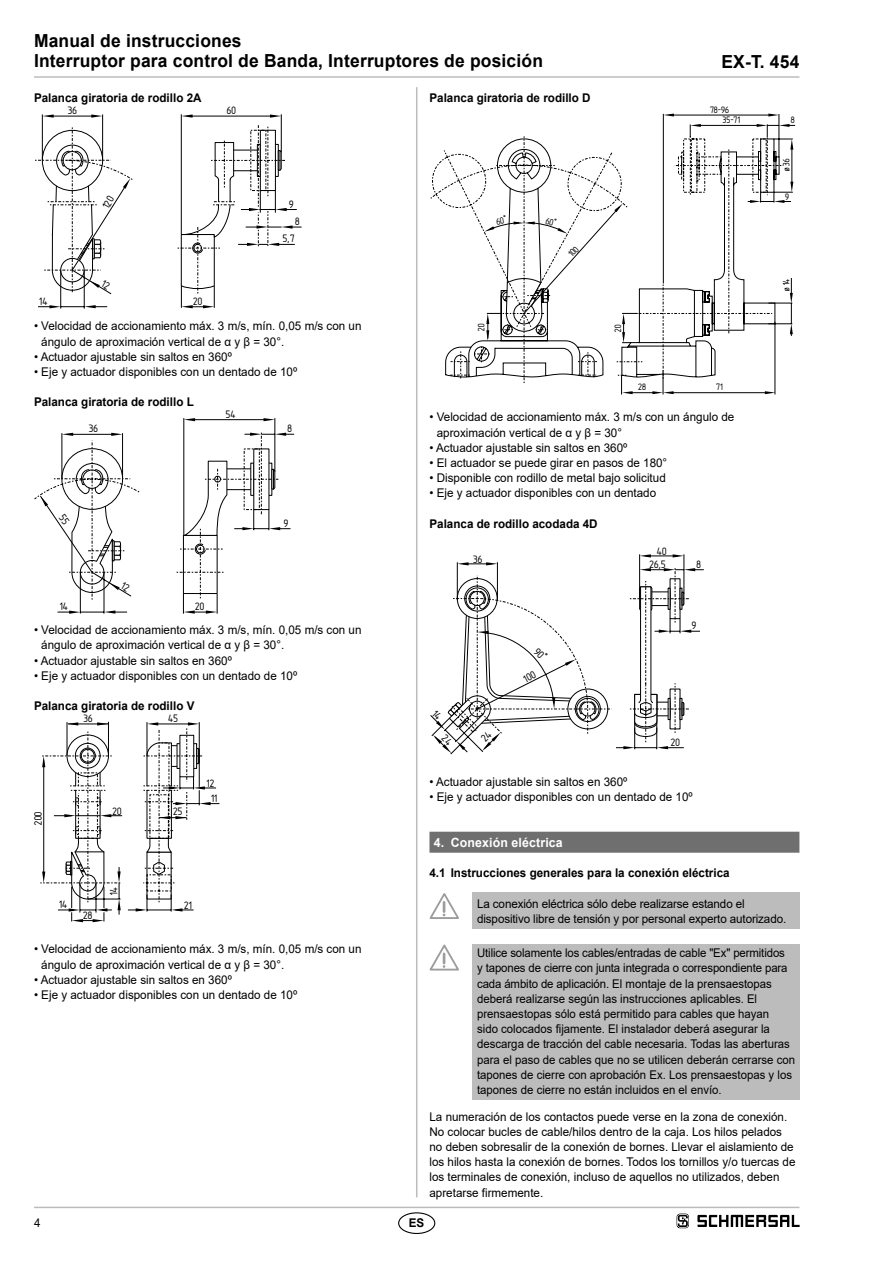
<style>
.page{position:relative;width:893px;height:1263px;background:#fff}
.page>*{position:absolute;margin:0;border:0;box-sizing:border-box;transform-origin:0 0}
.t1{font:700 18px/20.2px "Arial";letter-spacing:.01em;color:#000}
.t2{font:16.8px "Isonorm 3098";color:#000}
.t3{font:14.55px "Isonorm 3098";letter-spacing:-.01em;color:#000}
.t4{font:700 12.75px "Arial";letter-spacing:.01em;color:#fff}
.t5{font:12px/15.1px "Arial";color:#000}
.t6{font:12px/15.1px "Arial";color:#000;scale:.95 1}
.t7{font:700 12px "Arial";color:#000}
</style>
<div class="page">
<hr style="left:34px;top:1207px;width:765px;height:1px;background:#bcbcbc">
<hr style="left:34px;top:76px;width:765px;height:2px;background:#bcbcbc">
<hr style="left:416px;top:87px;width:1px;height:1110px;background:#bcbcbc">
<div style="left:398px;top:1212px;width:37px;height:22px;border:1px solid #000;border-radius:50%"></div>
<svg style="left:38px;top:114px;width:264px;height:195px"></svg>
<svg style="left:84px;top:305px;width:12px;height:3px"></svg>
<svg style="left:50px;top:305px;width:11px;height:3px"></svg>
<svg style="left:203px;top:305px;width:11px;height:3px"></svg>
<svg style="left:181px;top:305px;width:12px;height:3px"></svg>
<svg style="left:270px;top:114px;width:11px;height:4px"></svg>
<svg style="left:91px;top:114px;width:12px;height:4px"></svg>
<svg style="left:181px;top:114px;width:12px;height:4px"></svg>
<svg style="left:42px;top:114px;width:12px;height:4px"></svg>
<svg style="left:57px;top:418px;width:237px;height:196px"></svg>
<svg style="left:104px;top:610px;width:11px;height:4px"></svg>
<svg style="left:69px;top:611px;width:11px;height:3px"></svg>
<svg style="left:206px;top:610px;width:11px;height:4px"></svg>
<svg style="left:183px;top:610px;width:12px;height:4px"></svg>
<svg style="left:264px;top:418px;width:11px;height:3px"></svg>
<svg style="left:184px;top:418px;width:11px;height:3px"></svg>
<svg style="left:40px;top:722px;width:179px;height:200px"></svg>
<div style="left:429px;top:832px;width:370px;height:21px;background:#706f6f"></div>
<svg style="left:621px;top:114px;width:174px;height:281px"></svg>
<svg style="left:430px;top:136px;width:352px;height:247px"></svg>
<svg style="left:614px;top:204px;width:9px;height:8px"></svg>
<svg style="left:750px;top:200px;width:11px;height:3px"></svg>
<svg style="left:757px;top:124px;width:10px;height:3px"></svg>
<svg style="left:768px;top:114px;width:11px;height:3px"></svg>
<svg style="left:514px;top:222px;width:21px;height:2px"></svg>
<svg style="left:486px;top:313px;width:3px;height:11px"></svg>
<svg style="left:790px;top:139px;width:3px;height:11px"></svg>
<svg style="left:790px;top:324px;width:3px;height:10px"></svg>
<svg style="left:690px;top:124px;width:11px;height:3px"></svg>
<svg style="left:663px;top:114px;width:11px;height:3px"></svg>
<svg style="left:774px;top:200px;width:10px;height:3px"></svg>
<svg style="left:779px;top:124px;width:10px;height:3px"></svg>
<svg style="left:486px;top:330px;width:3px;height:11px"></svg>
<svg style="left:790px;top:182px;width:3px;height:10px"></svg>
<svg style="left:790px;top:293px;width:3px;height:10px"></svg>
<svg style="left:765px;top:391px;width:10px;height:3px"></svg>
<svg style="left:652px;top:391px;width:22px;height:3px"></svg>
<svg style="left:622px;top:391px;width:11px;height:3px"></svg>
<svg style="left:622px;top:313px;width:16px;height:30px"></svg>
<div style="left:472px;top:893px;width:327px;height:36px;background:#bcbcbc"></div>
<svg style="left:429px;top:893px;width:30px;height:26px"></svg>
<div style="left:472px;top:944px;width:327px;height:156px;background:#bcbcbc"></div>
<svg style="left:429px;top:944px;width:30px;height:27px"></svg>
<svg style="left:677px;top:1213px;width:12px;height:15px"></svg>
<svg style="left:697px;top:1215px;width:102px;height:12px"></svg>
<svg style="left:35px;top:125px;width:258px;height:169px"></svg>
<svg style="left:34px;top:432px;width:252px;height:168px"></svg>
<svg style="left:568px;top:246px;width:11px;height:11px"></svg>
<svg style="left:484px;top:214px;width:22px;height:18px"></svg>
<svg style="left:545px;top:217px;width:23px;height:17px"></svg>
<svg style="left:432px;top:554px;width:263px;height:199px"></svg>
<h1 class="t1" style="left:34px;top:31px;width:510px">Manual de instrucciones<br>Interruptor para control de Banda, Interruptores de posición</h1>
<p class="t7" style="left:34px;top:90px;width:169px">Palanca giratoria de rodillo 2A</p>
<h2 class="t2" style="left:68px;top:99px;width:11px">36</h2>
<h2 class="t2" style="left:227px;top:99px;width:11px">60</h2>
<h2 class="t2" style="left:290px;top:192px;width:6px">9</h2>
<h2 class="t2" style="left:296px;top:210px;width:6px">8</h2>
<h2 class="t2" style="left:283px;top:227px;width:13px">5,7</h2>
<p class="t7" style="left:429px;top:90px;width:163px">Palanca giratoria de rodillo D</p>
<h1 class="t1" style="left:721px;top:52px;width:80px">EX-T. 454</h1>
<p class="t3" style="left:710px;top:99px;width:21px">78-96</p>
<p class="t3" style="left:723px;top:110px;width:19px">35-71</p>
<p class="t3" style="left:791px;top:110px;width:6px">8</p>
<p class="t3" style="left:776px;top:171px;width:15px;rotate:-90deg">ø36</p>
<p class="t3" style="left:785px;top:186px;width:6px">9</p>
<p class="t3" style="left:776px;top:291px;width:15px;rotate:-90deg">ø14</p>
<h2 class="t2" style="left:40px;top:290px;width:10px">14</h2>
<h2 class="t2" style="left:194px;top:290px;width:11px">20</h2>
<p class="t5" style="left:41px;top:318px;width:322px;text-indent:-7px">• Velocidad de accionamiento máx. 3 m/s, mín. 0,05 m/s con un ángulo de aproximación vertical de α y β = 30°.</p>
<p class="t5" style="left:34px;top:349px;width:199px">• Actuador ajustable sin saltos en 360º</p>
<p class="t5" style="left:34px;top:364px;width:265px">• Eje y actuador disponibles con un dentado de 10º</p>
<p class="t7" style="left:34px;top:394px;width:161px">Palanca giratoria de rodillo L</p>
<h2 class="t2" style="left:226px;top:402px;width:12px">54</h2>
<h2 class="t2" style="left:288px;top:417px;width:6px">8</h2>
<h2 class="t2" style="left:89px;top:416px;width:11px">36</h2>
<h2 class="t2" style="left:60px;top:594px;width:10px">14</h2>
<h2 class="t2" style="left:196px;top:594px;width:11px">20</h2>
<h2 class="t2" style="left:284px;top:511px;width:6px">9</h2>
<p class="t5" style="left:41px;top:622px;width:322px;text-indent:-7px">• Velocidad de accionamiento máx. 3 m/s, mín. 0,05 m/s con un ángulo de aproximación vertical de α y β = 30°.</p>
<p class="t5" style="left:34px;top:653px;width:199px">• Actuador ajustable sin saltos en 360º</p>
<p class="t5" style="left:34px;top:668px;width:265px">• Eje y actuador disponibles con un dentado de 10º</p>
<p class="t7" style="left:34px;top:697px;width:162px">Palanca giratoria de rodillo V</p>
<h2 class="t2" style="left:26px;top:825px;width:16px;rotate:-90deg">200</h2>
<h2 class="t2" style="left:84px;top:707px;width:11px">36</h2>
<h2 class="t2" style="left:168px;top:707px;width:12px">45</h2>
<h2 class="t2" style="left:113px;top:799px;width:11px">20</h2>
<h2 class="t2" style="left:174px;top:799px;width:11px">25</h2>
<h2 class="t2" style="left:207px;top:771px;width:9px">12</h2>
<h2 class="t2" style="left:211px;top:787px;width:8px">11</h2>
<h2 class="t2" style="left:59px;top:893px;width:10px">14</h2>
<h2 class="t2" style="left:102px;top:895px;width:10px;rotate:-90deg">14</h2>
<h2 class="t2" style="left:184px;top:893px;width:9px">21</h2>
<h2 class="t2" style="left:84px;top:903px;width:11px">28</h2>
<p class="t5" style="left:41px;top:941px;width:322px;text-indent:-7px">• Velocidad de accionamiento máx. 3 m/s, mín. 0,05 m/s con un ángulo de aproximación vertical de α y β = 30°.</p>
<p class="t5" style="left:34px;top:972px;width:199px">• Actuador ajustable sin saltos en 360º</p>
<p class="t5" style="left:34px;top:987px;width:265px">• Eje y actuador disponibles con un dentado de 10º</p>
<p class="t3" style="left:471px;top:331px;width:9px;rotate:-90deg">20</p>
<p class="t3" style="left:608px;top:332px;width:9px;rotate:-90deg">20</p>
<p class="t3" style="left:639px;top:376px;width:9px">28</p>
<p class="t3" style="left:716px;top:377px;width:8px">71</p>
<p class="t5" style="left:437px;top:410px;width:299px;text-indent:-7px">• Velocidad de accionamiento máx. 3 m/s con un ángulo de aproximación vertical de α y β = 30°</p>
<p class="t5" style="left:429px;top:440px;width:199px">• Actuador ajustable sin saltos en 360º</p>
<p class="t5" style="left:429px;top:455px;width:239px">• El actuador se puede girar en pasos de 180°</p>
<p class="t5" style="left:429px;top:470px;width:238px">• Disponible con rodillo de metal bajo solicitud</p>
<p class="t5" style="left:429px;top:486px;width:228px">• Eje y actuador disponibles con un dentado</p>
<p class="t7" style="left:429px;top:515px;width:170px">Palanca de rodillo acodada 4D</p>
<h2 class="t2" style="left:474px;top:547px;width:11px">36</h2>
<h2 class="t2" style="left:657px;top:539px;width:12px">40</h2>
<h2 class="t2" style="left:650px;top:552px;width:18px">26,5</h2>
<h2 class="t2" style="left:697px;top:552px;width:6px">8</h2>
<h2 class="t2" style="left:692px;top:614px;width:6px">9</h2>
<h2 class="t2" style="left:671px;top:730px;width:11px">20</h2>
<p class="t5" style="left:429px;top:774px;width:199px">• Actuador ajustable sin saltos en 360º</p>
<p class="t5" style="left:429px;top:789px;width:265px">• Eje y actuador disponibles con un dentado de 10º</p>
<p class="t4" style="left:434px;top:833px;width:131px">4. Conexión eléctrica</p>
<p class="t7" style="left:429px;top:865px;width:302px">4.1 Instrucciones generales para la conexión eléctrica</p>
<p class="t5" style="left:477px;top:896px;width:311px">La conexión eléctrica sólo debe realizarse estando el dispositivo libre de tensión y por personal experto autorizado.</p>
<p class="t6" style="left:477px;top:945px;width:336px">Utilice solamente los cables/entradas de cable "Ex" permitidos<br>y tapones de cierre con junta integrada o correspondiente para cada ámbito de aplicación. El montaje de la prensaestopas deberá realizarse según las instrucciones aplicables. El prensaestopas sólo está permitido para cables que hayan<br>sido colocados fijamente. El instalador deberá asegurar la descarga de tracción del cable necesaria. Todas las aberturas para el paso de cables que no se utilicen deberán cerrarse con tapones de cierre con aprobación Ex. Los prensaestopas y los tapones de cierre no están incluidos en el envío.</p>
<p class="t5" style="left:429px;top:1109px;width:367px">La numeración de los contactos puede verse en la zona de conexión.<br>No colocar bucles de cable/hilos dentro de la caja. Los hilos pelados no deben sobresalir de la conexión de bornes. Llevar el aislamiento de los hilos hasta la conexión de bornes. Todos los tornillos y/o tuercas de los terminales de conexión, incluso de aquellos no utilizados, deben apretarse firmemente.</p>
<p class="t5" style="left:34px;top:1215px;width:8px">4</p>
<p class="t7" style="left:409px;top:1214px;width:17px">ES</p>
</div>
